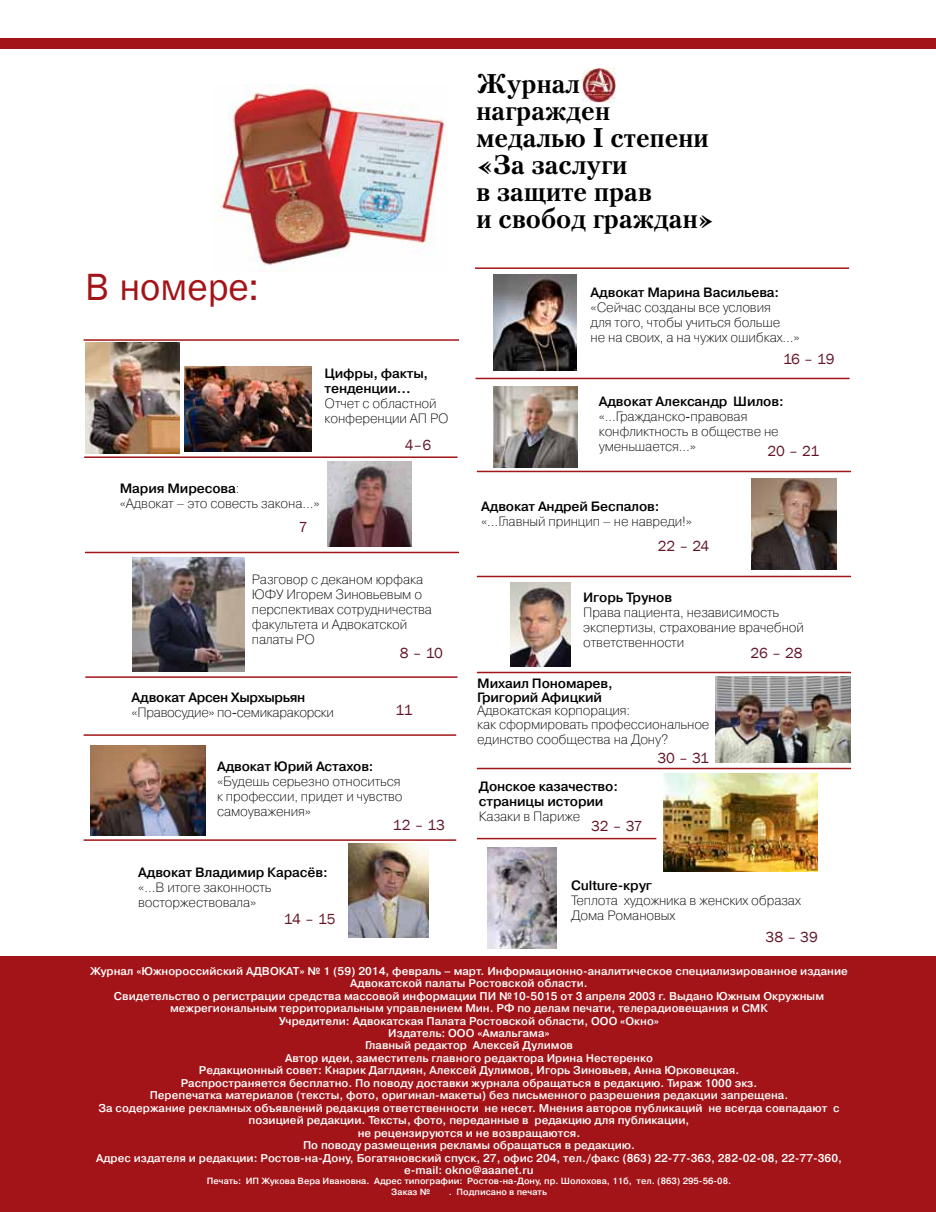
<style>
.page{position:relative;width:936px;height:1212px;background:#fff}
.page>*{position:absolute;margin:0;border:0;box-sizing:border-box;transform-origin:0 0}
.t1{font:39px "Franklin Gothic";color:#a31418}
.t2{font:700 27px/27px "Petersburg C";color:#000}
.t3{font:15px "Franklin Gothic";letter-spacing:-.01em;color:#631528}
.t4{font:13.5px/15px "Pragmatica Light C";letter-spacing:-.01em;color:#000}
.t5{font:700 13.5px/15px "Pragmatica Light C";letter-spacing:-.01em;color:#000}
.t6{font:700 11.25px/12.5px "Pragmatica Light C";color:#fff;text-align:center}
.t7{font:700 9px/10.5px "Pragmatica Light C";color:#fff}
.s1{font-weight:700}
</style>
<div class="page">
<div style="left:1px;top:956px;width:934px;height:256px;background:#a31418"></div>
<hr style="left:84px;top:339px;width:375px;height:2px;background:#a31418">
<hr style="left:84px;top:456px;width:373px;height:2px;background:#a31418">
<hr style="left:85px;top:676px;width:372px;height:2px;background:#a31418">
<hr style="left:84px;top:839px;width:372px;height:2px;background:#a31418">
<hr style="left:84px;top:734px;width:372px;height:2px;background:#a31418">
<hr style="left:477px;top:838px;width:179px;height:1px;background:#a31418">
<hr style="left:475px;top:378px;width:374px;height:1px;background:#a31418">
<hr style="left:477px;top:576px;width:373px;height:1px;background:#a31418">
<hr style="left:477px;top:471px;width:373px;height:1px;background:#a31418">
<hr style="left:477px;top:672px;width:373px;height:1px;background:#a31418">
<hr style="left:477px;top:768px;width:373px;height:1px;background:#a31418">
<hr style="left:475px;top:267px;width:374px;height:2px;background:#a31418">
<div style="left:1px;top:38px;width:934px;height:10px;background:#a31418"></div>
<img style="left:217px;top:84px;width:230px;height:187px">
<img style="left:582px;top:69px;width:33px;height:33px">
<img style="left:132px;top:557px;width:113px;height:115px">
<hr style="left:85px;top:552px;width:374px;height:1px;background:#a31418">
<img style="left:328px;top:462px;width:84px;height:85px">
<img style="left:90px;top:745px;width:116px;height:90px">
<img style="left:348px;top:843px;width:81px;height:95px">
<img style="left:494px;top:275px;width:82px;height:96px">
<img style="left:494px;top:386px;width:83px;height:82px">
<img style="left:751px;top:478px;width:85px;height:92px">
<img style="left:510px;top:583px;width:60px;height:83px">
<img style="left:716px;top:677px;width:134px;height:86px">
<img style="left:664px;top:774px;width:153px;height:98px">
<img style="left:487px;top:848px;width:69px;height:100px">
<img style="left:85px;top:343px;width:95px;height:111px">
<img style="left:184px;top:366px;width:127px;height:85px">
<h1 class="t1" style="left:85px;top:263px;width:175px">В номере:</h1>
<p class="t5" style="left:324px;top:366px;width:105px">Цифры, факты, тенденции…</p>
<p class="t4" style="left:324px;top:395px;width:126px">Отчет с областной конференции АП РО</p>
<h3 class="t3" style="left:405px;top:435px;width:28px">4–6</h3>
<p class="t4" style="left:120px;top:481px;width:201px"><span class="s1">Мария М иресова</span>:<br>«Адвокат – это совесть закона…»</p>
<h3 class="t3" style="left:299px;top:518px;width:10px">7</h3>
<h2 class="t2" style="left:476px;top:70px;width:239px">Журнал награжден медалью I степени «За заслуги<br>в защите прав<br>и свобод граждан»</h2>
<p class="t5" style="left:590px;top:285px;width:190px">Адвокат Марина Васильева:</p>
<p class="t4" style="left:590px;top:300px;width:211px">«Сейчас созданы все условия<br>для того, чтобы учиться больше<br>не на своих, а на чужих ошибках…»</p>
<h3 class="t3" style="left:783px;top:350px;width:53px">16 – 19</h3>
<p class="t5" style="left:598px;top:394px;width:186px">Адвокат Александр Шилов:</p>
<p class="t4" style="left:598px;top:409px;width:181px">«…Гражданско-правовая конфликтность в обществе не уменьшается…»</p>
<h3 class="t3" style="left:767px;top:442px;width:53px">20 – 21</h3>
<p class="t5" style="left:481px;top:499px;width:180px">Адвокат Андрей Беспалов:</p>
<p class="t4" style="left:481px;top:514px;width:212px">«…Главный принцип – не навреди!»</p>
<h3 class="t3" style="left:657px;top:536px;width:53px">22 – 24</h3>
<p class="t4" style="left:252px;top:572px;width:182px">Разговор с деканом юрфака<br>ЮФУ Игорем Зиновьевым о перспективах сотрудничества факультета и Адвокатской палаты РО</p>
<p class="t5" style="left:583px;top:590px;width:90px">Игорь Трунов</p>
<p class="t4" style="left:583px;top:605px;width:222px">Права пациента, независимость экспертизы, страхование врачебной ответственности</p>
<p class="t5" style="left:477px;top:677px;width:137px;line-height:13.5px">М ихаил Пономарев,<br>Григорий Афицкий</p>
<p class="t4" style="left:477px;top:704px;width:234px;line-height:13.5px">Адвокатская корпорация:<br>как сформировать профессиональное</p>
<p class="t4" style="left:477px;top:732px;width:192px">единство сообщества на Дону?</p>
<h3 class="t3" style="left:657px;top:748px;width:53px">30 – 31</h3>
<h3 class="t3" style="left:750px;top:643px;width:54px">26 – 28</h3>
<h3 class="t3" style="left:400px;top:644px;width:44px">8 – 10</h3>
<p class="t5" style="left:131px;top:690px;width:175px">Адвокат Арсен Хырхырьян</p>
<p class="t4" style="left:131px;top:705px;width:204px">«Правосудие» по-семикаракорски</p>
<h3 class="t3" style="left:395px;top:701px;width:19px">11</h3>
<p class="t5" style="left:217px;top:759px;width:158px">Адвокат Юрий Астахов:</p>
<p class="t4" style="left:217px;top:773px;width:187px">«Будешь серьезно относиться к профессии, придет и чувство самоуважения»</p>
<p class="t5" style="left:479px;top:779px;width:141px">Донское казачество: страницы истории</p>
<p class="t4" style="left:479px;top:809px;width:103px">Казаки в Париже</p>
<h3 class="t3" style="left:393px;top:815px;width:54px">12 – 13</h3>
<h3 class="t3" style="left:591px;top:816px;width:53px">32 – 37</h3>
<p class="t5" style="left:138px;top:865px;width:191px">Адвокат Владимир Карасёв:</p>
<p class="t4" style="left:138px;top:880px;width:135px">«…В итоге законность восторжествовала»</p>
<h3 class="t3" style="left:284px;top:910px;width:53px">14 – 15</h3>
<p class="t5" style="left:571px;top:878px;width:82px">Culture-круг</p>
<p class="t4" style="left:571px;top:893px;width:231px">Теплота художника в женских образах<br>Дома Романовых</p>
<h3 class="t3" style="left:765px;top:927px;width:54px">38 – 39</h3>
<p class="t6" style="left:90px;top:965px;width:759px">Журнал «Южнороссийский АДВОКАТ» № 1 (59) 2014, февраль – март. Информационно-аналитическое специализированное издание Адвокатской палаты Ростовской области.<br>Свидетельство о регистрации средства массовой информации П И №10-5015 от 3 апреля 2003 г. Выдано Южным Окружным межрегиональным территориальным управлением М ин. РФ по делам печати, телерадиовещания и СМ К<br>Учредители: Адвокатская П алата Ростовской области, ООО «Окно»<br>Издатель: ООО «Амальгама»<br>Главный редактор Алексей Дулимов<br>Автор идеи, заместитель главного редактора Ирина Нестеренко<br>Редакционный совет: Кнарик Даглдиян, Алексей Дулимов, Игорь Зиновьев, Анна Юрковецкая.<br>Распространяется бесплатно. П о поводу доставки журнала обращаться в редакцию. Тираж 1000 экз.<br>Перепечатка материалов (тексты, фото, оригинал-макеты) без письменного разрешения редакции запрещена.<br>За содержание рекламных объявлений редакция ответственности не несет. М нения авторов публикаций не всегда совпадают с позицией редакции. Тексты, фото, переданные в редакцию для публикации,<br>не рецензируются и не возвращаются.<br>П о поводу размещения рекламы обращаться в редакцию.<br>Адрес издателя и редакции: Ростов-на-Дону, Богатяновский спуск, 27, офис 204, тел./факс (863) 22-77-363, 282-02-08, 22-77-360, e-mail: okno@aaanet.ru</p>
<p class="t7" style="left:391px;top:1176px;width:341px;text-indent:-184px">Печать: ИП Жукова Вера Ивановна. Адрес типографии: Ростов-на-Дону, пр. Шолохова, 11б, тел. (863) 295-56-08.<br>Заказ №</p>
<p class="t7" style="left:449px;top:1187px;width:99px">. Подписано в печать</p>
</div>
